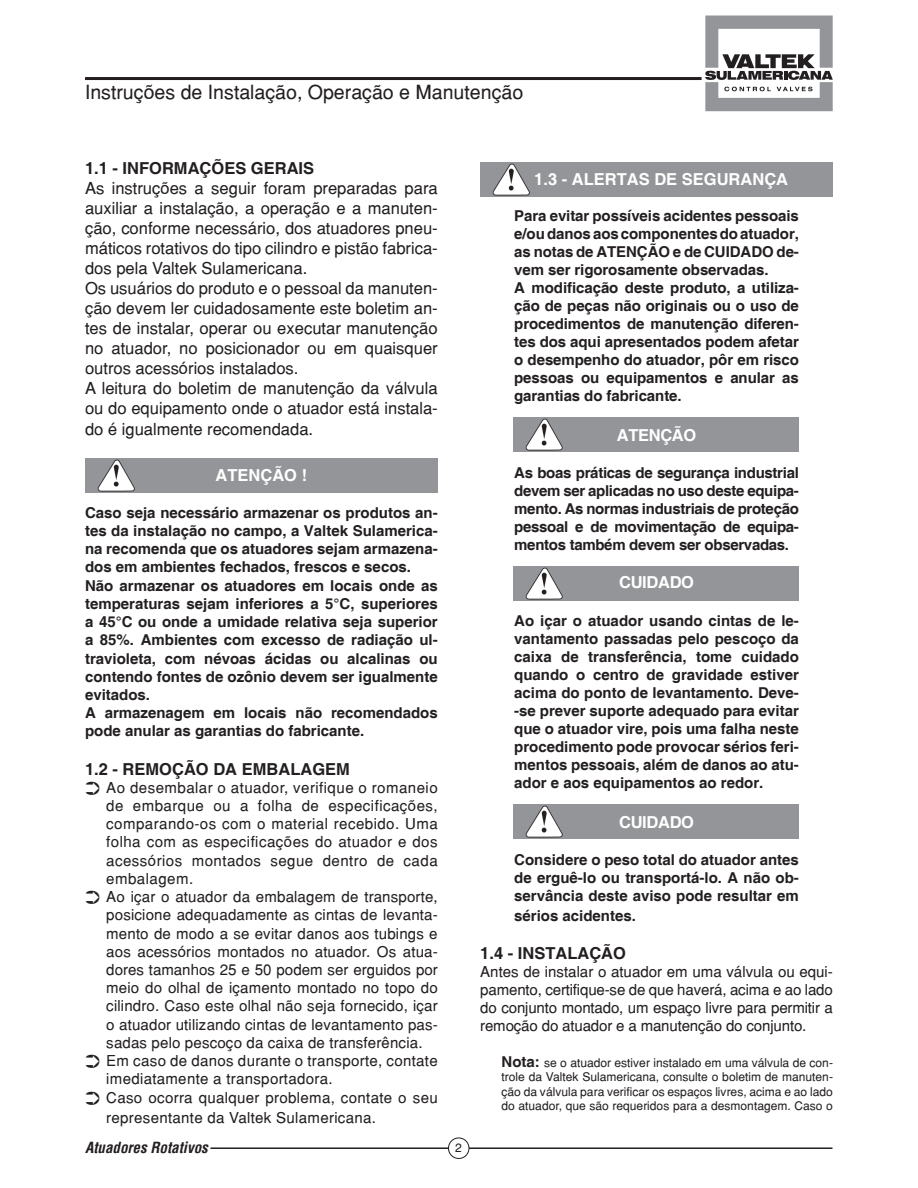
<style>
.page{position:relative;width:918px;height:1188px;background:#fff}
.page>*{position:absolute;margin:0;border:0;box-sizing:border-box;transform-origin:0 0}
.t1{font:19.5px "Helvetica";color:#231f20}
.t2{font:16.5px/20px "Helvetica";color:#231f20}
.t3{font:700 16.5px "Helvetica";color:#231f20}
.t4{font:700 16.5px "Helvetica";color:#fff}
.t5{font:700 16.5px "Helvetica";letter-spacing:-.02em;color:#fff}
.t6{font:700 15px/18px "Helvetica";color:#231f20;text-align:justify}
.t7{font:15px/18.3px "Helvetica";letter-spacing:.01em;color:#231f20}
.t8{font:italic 700 condensed 15px "Helvetica";color:#231f20}
.t9{font:12px/14.4px "Helvetica";color:#231f20;text-align:justify}
.s1{font-weight:700;font-size:15px}
</style>
<div class="page">
<hr style="left:85px;top:77px;width:617px;height:3px;background:#231f20">
<svg style="left:705px;top:16px;width:128px;height:95px"></svg>
<hr style="left:210px;top:1147px;width:622px;height:2px;background:#231f20">
<div style="left:448px;top:1138px;width:21px;height:20px;background:#fff;border-radius:50%"></div>
<div style="left:448px;top:1138px;width:21px;height:21px;border:1px solid #231f20;border-radius:50%"></div>
<div style="left:480px;top:162px;width:353px;height:34px;background:#939598"></div>
<img style="left:514px;top:805px;width:284px;height:34px">
<img style="left:514px;top:566px;width:284px;height:34px">
<img style="left:514px;top:418px;width:284px;height:34px">
<div style="left:85px;top:458px;width:353px;height:34px;background:#939598"></div>
<h1 class="t1" style="left:85px;top:80px;width:440px">Instruções de Instalação, Operação e Manutenção</h1>
<p class="t3" style="left:85px;top:158px;width:231px">1.1 - INFORMAÇÕES GERAIS</p>
<p class="t2" style="left:85px;top:178px;width:354px">As instruções a seguir foram preparadas para auxiliar a instalação, a operação e a manuten&shy;ção, conforme necessário, dos atuadores pneu&shy;máticos rotativos do tipo cilindro e pistão fabrica&shy;dos pela Valtek Sulamericana.<br>Os usuários do produto e o pessoal da manuten&shy;ção devem ler cuidadosamente este boletim an&shy;tes de instalar, operar ou executar manutenção no atuador, no posicionador ou em quaisquer outros acessórios instalados.<br>A leitura do boletim de manutenção da válvula ou do equipamento onde o atuador está instala&shy;do é igualmente recomendada.</p>
<p class="t4" style="left:216px;top:465px;width:93px">ATENÇÃO !</p>
<p class="t6" style="left:85px;top:504px;width:354px;text-align:left">Caso seja necessário armazenar os produtos an&shy;tes da instalação no campo, a Valtek Sulamerica&shy;na recomenda que os atuadores sejam armazena&shy;dos em ambientes fechados, frescos e secos.<br>Não armazenar os atuadores em locais onde as temperaturas sejam inferiores a 5°C, superiores a 45°C ou onde a umidade relativa seja superior a 85%. Ambientes com excesso de radiação ul&shy;travioleta, com névoas ácidas ou alcalinas ou contendo fontes de ozônio devem ser igualmente evitados.<br>A armazenagem em locais não recomendados pode anular as garantias do fabricante.</p>
<p class="t3" style="left:85px;top:759px;width:266px">1.2 - REMOÇÃO DA EMBALAGEM</p>
<p class="t7" style="left:106px;top:778px;width:333px">Ao desembalar o atuador, verifique o romaneio de embarque ou a folha de especificações, comparando-os com o material recebido. Uma folha com as especificações do atuador e dos acessórios montados segue dentro de cada embalagem.<br>Ao içar o atuador da embalagem de transporte, posicione adequadamente as cintas de levanta&shy;mento de modo a se evitar danos aos tubings e aos acessórios montados no atuador. Os atua&shy;dores tamanhos 25 e 50 podem ser erguidos por meio do olhal de içamento montado no topo do cilindro. Caso este olhal não seja fornecido, içar o atuador utilizando cintas de levantamento pas&shy;sadas pelo pescoço da caixa de transferência.<br>Em caso de danos durante o transporte, contate imediatamente a transportadora.<br>Caso ocorra qualquer problema, contate o seu</p>
<p class="t7" style="left:106px;top:1108px;width:271px">representante da Valtek Sulamericana.</p>
<p class="t8" style="left:85px;top:1137px;width:124px">Atuadores Rotativos</p>
<p class="t9" style="left:455px;top:1140px;width:8px">2</p>
<p class="t4" style="left:534px;top:169px;width:255px">1.3 - ALERTAS DE SEGURANÇA</p>
<p class="t6" style="left:514px;top:208px;width:286px;text-align:left">Para evitar possíveis acidentes pessoais e/oudanos aos componentesdoatuador, as notas de ATENÇÃO e de CUIDADO de&shy;vem ser rigorosamente observadas.<br>A modificação deste produto, a utiliza&shy;ção de peças não originais ou o uso de procedimentos de manutenção diferen&shy;tes dos aqui apresentados podem afetar o desempenho do atuador, pôr em risco pessoas ou equipamentos e anular as garantias do fabricante.</p>
<p class="t5" style="left:617px;top:425px;width:81px">ATENÇÃO</p>
<p class="t6" style="left:514px;top:465px;width:286px">As boas práticas de segurança industrial devem ser aplicadas no uso deste equipa&shy;mento. As normas industriais de proteção pessoal e de movimentação de equipa&shy;mentos também devem ser observadas.</p>
<p class="t5" style="left:619px;top:572px;width:77px">CUIDADO</p>
<p class="t6" style="left:514px;top:613px;width:286px">Ao içar o atuador usando cintas de le&shy;vantamento passadas pelo pescoço da caixa de transferência, tome cuidado quando o centro de gravidade estiver acima do ponto de levantamento. Deve--se prever suporte adequado para evitar que o atuador vire, pois uma falha neste procedimento pode provocar sérios feri&shy;mentos pessoais, além de danos ao atu&shy;ador e aos equipamentos ao redor.</p>
<p class="t5" style="left:619px;top:812px;width:77px">CUIDADO</p>
<p class="t6" style="left:514px;top:852px;width:286px">Considere o peso total do atuador antes de erguê-lo ou transportá-lo. A não ob&shy;servância deste aviso pode resultar em</p>
<p class="t6" style="left:514px;top:908px;width:123px">sérios acidentes.</p>
<p class="t3" style="left:480px;top:943px;width:147px">1.4 - INSTALAÇÃO</p>
<p class="t7" style="left:480px;top:963px;width:354px;text-align:justify">Antes de instalar o atuador em uma válvula ou equi&shy;pamento, certifique-se de que haverá, acima e ao lado do conjunto montado, um espaço livre para permitir a remoção do atuador e a manutenção do conjunto.</p>
<p class="t9" style="left:502px;top:1055px;width:333px"><span class="s1">Nota:</span> se o atuador estiver instalado em uma válvula de con&shy;trole da Valtek Sulamericana, consulte o boletim de manuten&shy;ção da válvula para verificar os espaços livres, acima e ao lado do atuador, que são requeridos para a desmontagem. Caso o</p>
</div>
